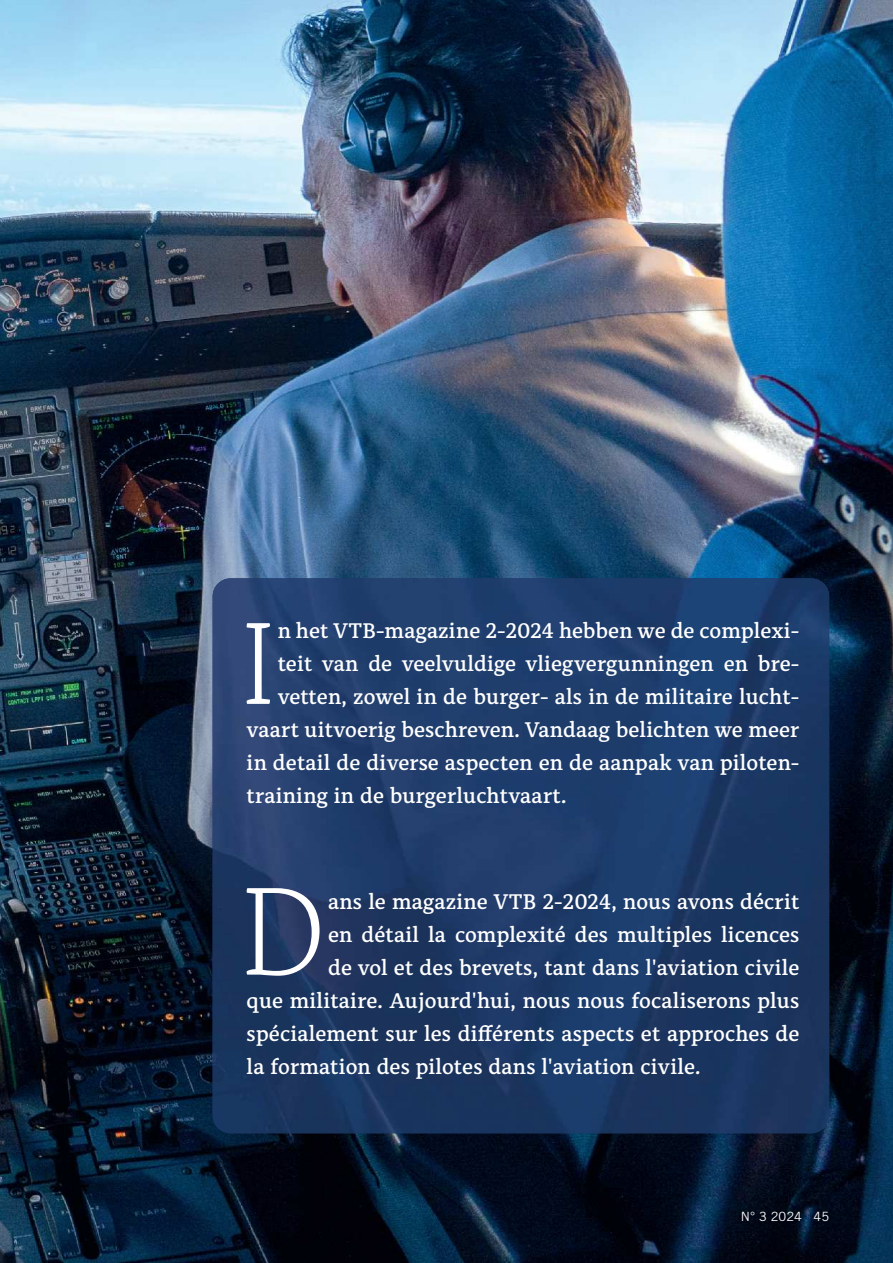
<style>
.page{position:relative;width:893px;height:1263px;background:#fff}
.page>*{position:absolute;margin:0;border:0;box-sizing:border-box;transform-origin:0 0}
.t1{font:100 123.45px "Alkes";color:#fff}
.t2{font:100 115.35px "Alkes";color:#fff}
.t3{font:600 21px "Alkes";letter-spacing:.01em;color:#fff}
.t4{font:12.75px "Trade Gothic LT Std";color:#fff}
</style>
<div class="page">
<img style="left:0;top:0;width:893px;height:1263px">
<img style="left:213px;top:578px;width:616px;height:555px">
<h2 class="t2" style="left:240px;top:589px;width:38px">I</h2>
<p class="t3" style="left:278px;top:617px;width:523px">n het VTB-magazine 2-2024 hebben we de complexi-</p>
<p class="t3" style="left:278px;top:650px;width:523px">teit van de veelvuldige vliegvergunningen en bre-</p>
<p class="t3" style="left:278px;top:683px;width:523px">vetten, zowel in de burger- als in de militaire lucht-</p>
<p class="t3" style="left:247px;top:716px;width:554px">vaart uitvoerig beschreven. Vandaag belichten we meer</p>
<p class="t3" style="left:247px;top:749px;width:554px">in detail de diverse aspecten en de aanpak van piloten-</p>
<p class="t3" style="left:247px;top:782px;width:321px">training in de burgerluchtvaart.</p>
<h1 class="t1" style="left:240px;top:851px;width:89px">D</h1>
<p class="t3" style="left:328px;top:887px;width:473px">ans le magazine VTB 2-2024, nous avons décrit</p>
<p class="t3" style="left:328px;top:920px;width:473px">en détail la complexité des multiples licences</p>
<p class="t3" style="left:328px;top:953px;width:473px">de vol et des brevets, tant dans l'aviation civile</p>
<p class="t3" style="left:247px;top:986px;width:554px">que militaire. Aujourd'hui, nous nous focaliserons plus</p>
<p class="t3" style="left:247px;top:1019px;width:554px">spécialement sur les différents aspects et approches de</p>
<p class="t3" style="left:247px;top:1052px;width:455px">la formation des pilotes dans l'aviation civile.</p>
<p class="t4" style="left:741px;top:1209px;width:90px">N° 3 2024 45</p>
</div>
